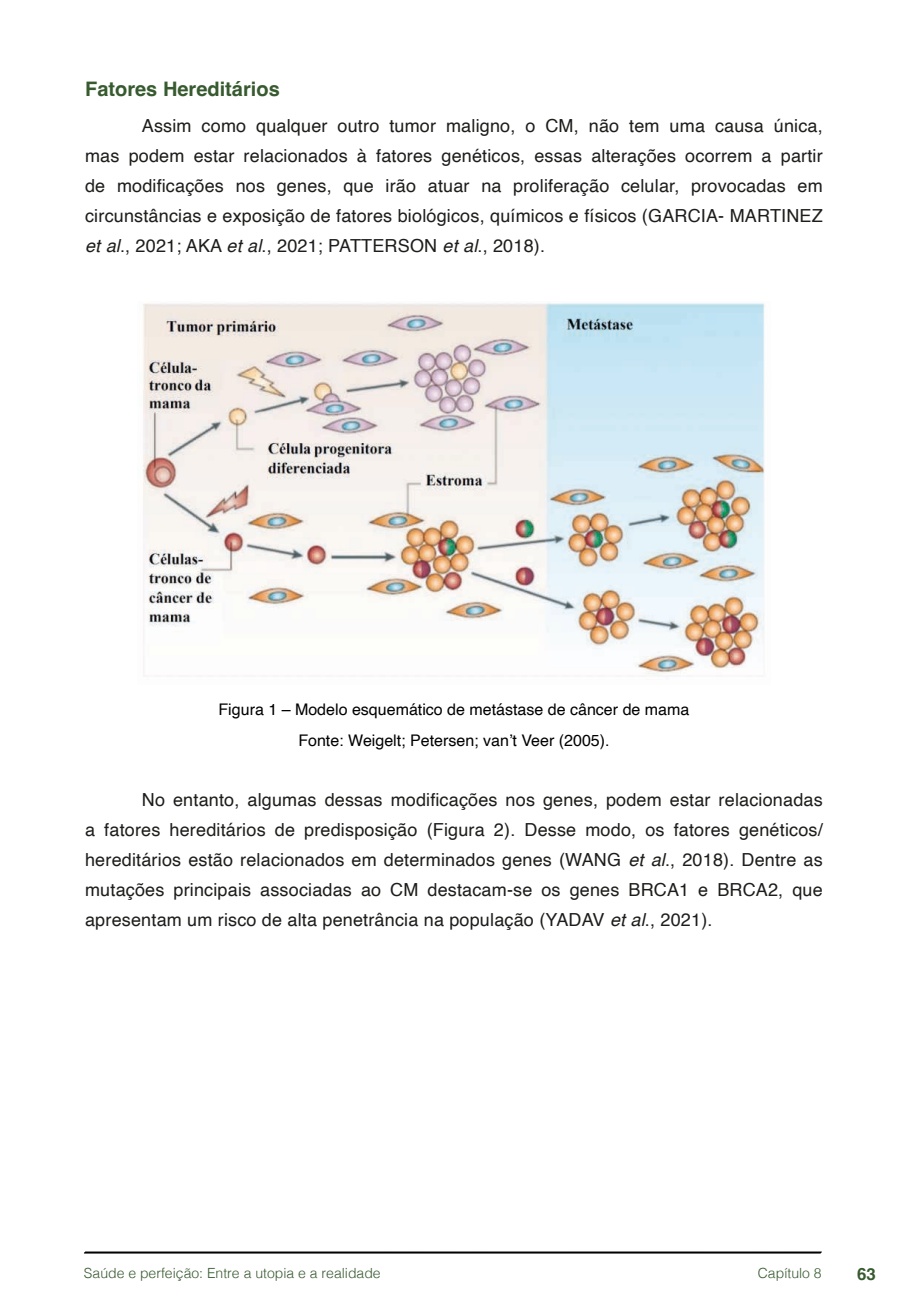
<style>
.page{position:relative;width:908px;height:1304px;background:#fff}
.page>*{position:absolute;margin:0;border:0;box-sizing:border-box;transform-origin:0 0}
.t1{font:700 20px "Helvetica";color:#375a2f}
.t2{font:18px/30px "Helvetica";letter-spacing:.01em;color:#1d1d1b;text-align:justify}
.t3{font:700 16.8px "Helvetica";color:#375a2f}
.t4{font:16px/30.6px "Helvetica";color:#000;text-align:center}
.t5{font:300 14px "Helvetica";color:#375a2f}
.s1{font-style:italic}
</style>
<div class="page">
<svg style="left:84px;top:1251px;width:737px;height:3px;background:#515151"></svg>
<img style="left:143px;top:302px;width:622px;height:377px">
<p class="t1" style="left:85px;top:77px;width:196px">Fatores Hereditários</p>
<p class="t2" style="left:85px;top:111px;width:738px;text-indent:57px">Assim como qualquer outro tumor maligno, o CM, não tem uma causa única, mas podem estar relacionados à fatores genéticos, essas alterações ocorrem a partir de modificações nos genes, que irão atuar na proliferação celular, provocadas em circunstâncias e exposição de fatores biológicos, químicos e físicos (GARCIA- MARTINEZ <span class="s1">et al</span>., 2021; AKA <span class="s1">et al</span>., 2021; PATTERSON <span class="s1">et al</span>., 2018).</p>
<p class="t4" style="left:218px;top:695px;width:472px">Figura 1 – Modelo esquemático de metástase de câncer de mama<br>Fonte: Weigelt; Petersen; van’t Veer (2005).</p>
<p class="t2" style="left:85px;top:785px;width:738px;text-indent:57px">No entanto, algumas dessas modificações nos genes, podem estar relacionadas a fatores hereditários de predisposição (Figura 2). Desse modo, os fatores genéticos/ hereditários estão relacionados em determinados genes (WANG <span class="s1">et al</span>., 2018). Dentre as mutações principais associadas ao CM destacam-se os genes BRCA1 e BRCA2, que apresentam um risco de alta penetrância na população (YADAV <span class="s1">et al</span>., 2021).</p>
<p class="t5" style="left:84px;top:1261px;width:298px">Saúde e perfeição: Entre a utopia e a realidade</p>
<p class="t5" style="left:757px;top:1261px;width:65px">Capítulo 8</p>
<p class="t3" style="left:856px;top:1264px;width:20px">63</p>
</div>
